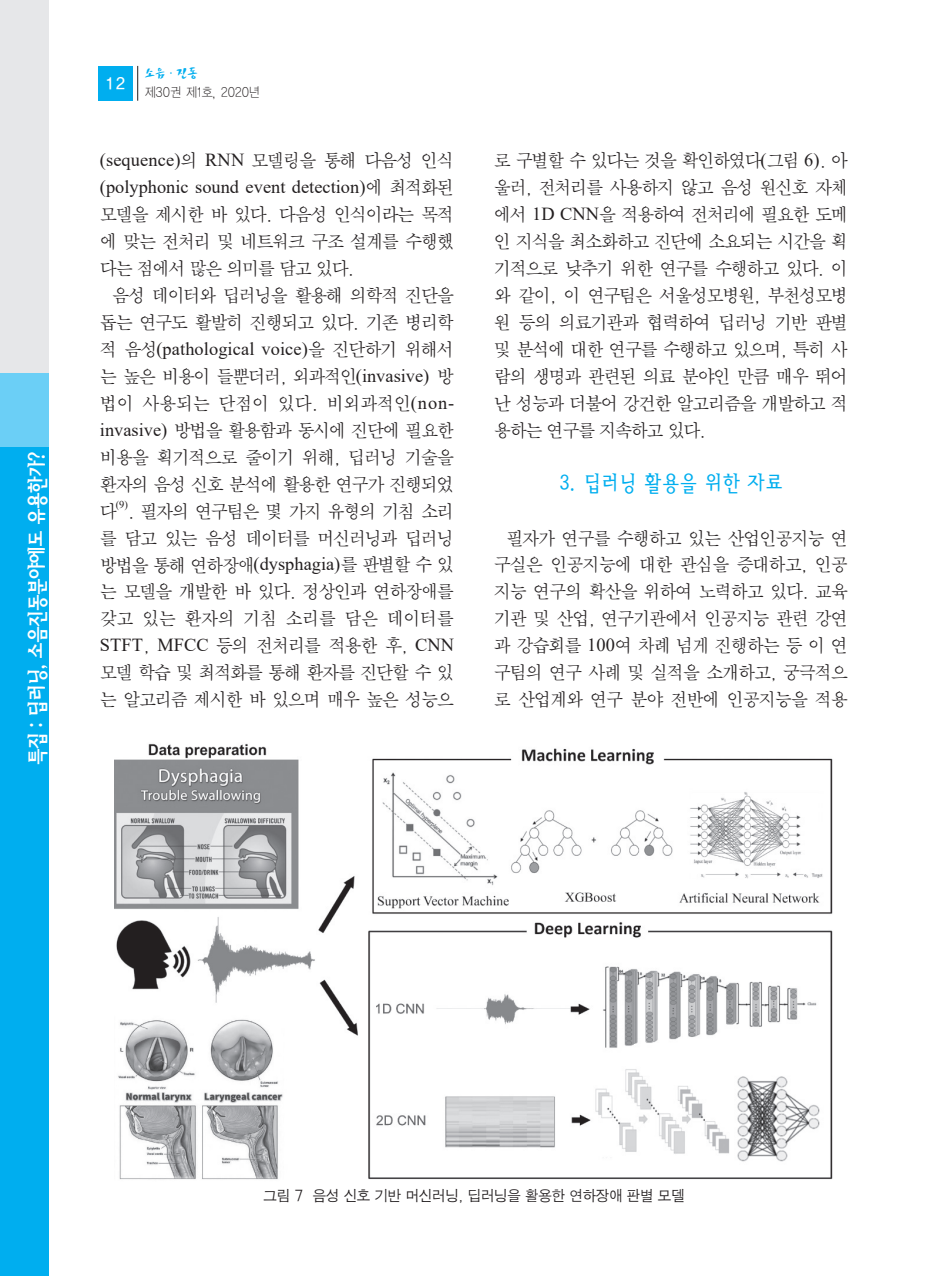
<style>
.page{position:relative;width:932px;height:1276px;background:#fff}
.page>*{position:absolute;margin:0;border:0;box-sizing:border-box;transform-origin:0 0}
.t1{font:21.88px "Bird L";letter-spacing:-.09em;color:#00aeef;scale:.9 1}
.t2{font:21px "Bird M";letter-spacing:-.155em;color:#fff;scale:.9 1}
.t3{font:18.38px/26.9px "SM Amu";letter-spacing:-.095em;color:#231f20;text-align:justify;scale:.95 1}
.t4{font:18.38px "Times New Roman";color:#231f20}
.t5{font:18.38px "SM Amu";letter-spacing:-.035em;color:#231f20;scale:.95 1}
.t6{font:15.75px "YGO13";color:#fff}
.t7{font:14.88px "SM Ago J";letter-spacing:-.065em;color:#231f20;scale:.95 1}
.t8{font:13.12px/18.9px "YGO11";letter-spacing:-.05em;color:#231f20;scale:.9 1}
.t9{font:10.5px "Times New Roman";color:#231f20}
.s1{font-family:"San Da B";color:#00aeef}
.s2{font-family:"SM Amu"}
.s3{font-family:"Times New Roman"}
</style>
<div class="page">
<div style="left:0;top:0;width:48px;height:373px;background:#e6e7e9"></div>
<div style="left:0;top:373px;width:48px;height:74px;background:#6bcff6"></div>
<div style="left:0;top:447px;width:48px;height:828px;background:#00aeef"></div>
<div style="left:98px;top:66px;width:35px;height:35px;background:#00aeef"></div>
<hr style="left:137px;top:66px;width:1px;height:35px;background:#231f20">
<img style="left:115px;top:743px;width:718px;height:437px">
<p class="t2" style="left:28px;top:766px;width:352px;rotate:-90deg">특집 : 딥러닝, 소음진동분야에도 유용한가?</p>
<p class="t6" style="left:106px;top:76px;width:21px">12</p>
<p class="t8" style="left:145px;top:65px;width:130px"><span class="s1">소음·진동<br></span>제30권 제1호, 2020년</p>
<p class="t4" style="left:100px;top:147px;width:356px">(sequence)<span class="s2">의</span> RNN <span class="s2">모델링을 통해 다음성 인식</span></p>
<p class="t4" style="left:100px;top:174px;width:356px">(polyphonic sound event detection)<span class="s2">에 최적화된</span></p>
<p class="t3" style="left:100px;top:202px;width:374px">모델을 제시한 바 있다. 다음성 인식이라는 목적</p>
<p class="t3" style="left:100px;top:229px;width:374px">에 맞는 전처리 및 네트워크 구조 설계를 수행했</p>
<p class="t3" style="left:100px;top:256px;width:269px">다는 점에서 많은 의미를 담고 있다.</p>
<p class="t3" style="left:112px;top:283px;width:361px">음성 데이터와 딥러닝을 활용해 의학적 진단을</p>
<p class="t3" style="left:100px;top:310px;width:374px">돕는 연구도 활발히 진행되고 있다. 기존 병리학</p>
<p class="t4" style="left:100px;top:336px;width:356px"><span class="s2">적 음성</span>(pathological voice)<span class="s2">을 진단하기 위해서</span></p>
<p class="t3" style="left:100px;top:364px;width:374px">는 높은 비용이 들뿐더러, 외과적인<span class="s3">(invasive)</span> 방</p>
<p class="t5" style="left:100px;top:395px;width:374px">법이 사용되는 단점이 있다. 비외과적인<span class="s3">(non-</span></p>
<p class="t3" style="left:100px;top:418px;width:374px"><span class="s3">invasive)</span> 방법을 활용함과 동시에 진단에 필요한</p>
<p class="t3" style="left:100px;top:445px;width:374px">비용을 획기적으로 줄이기 위해, 딥러닝 기술을</p>
<p class="t3" style="left:100px;top:471px;width:374px">환자의 음성 신호 분석에 활용한 연구가 진행되었</p>
<p class="t3" style="left:100px;top:498px;width:20px">다</p>
<p class="t9" style="left:116px;top:497px;width:14px">(9)</p>
<p class="t3" style="left:100px;top:498px;width:374px;text-indent:28px">. 필자의 연구팀은 몇 가지 유형의 기침 소리 를 담고 있는 음성 데이터를 머신러닝과 딥러닝 방법을 통해 연하장애<span class="s3">(dysphagia)</span>를 판별할 수 있 는 모델을 개발한 바 있다. 정상인과 연하장애를 갖고 있는 환자의 기침 소리를 담은 데이터를 <span class="s3">STFT</span>, <span class="s3">MFCC</span> 등의 전처리를 적용한 후, <span class="s3">CNN </span>모델 학습 및 최적화를 통해 환자를 진단할 수 있 는 알고리즘 제시한 바 있으며 매우 높은 성능으</p>
<p class="t3" style="left:494px;top:148px;width:374px">로 구별할 수 있다는 것을 확인하였다<span class="s3">(</span>그림 <span class="s3">6)</span>. 아 울러, 전처리를 사용하지 않고 음성 원신호 자체 에서 <span class="s3">1D CNN</span>을 적용하여 전처리에 필요한 도메 인 지식을 최소화하고 진단에 소요되는 시간을 획 기적으로 낮추기 위한 연구를 수행하고 있다. 이 와 같이, 이 연구팀은 서울성모병원, 부천성모병 원 등의 의료기관과 협력하여 딥러닝 기반 판별 및 분석에 대한 연구를 수행하고 있으며, 특히 사 람의 생명과 관련된 의료 분야인 만큼 매우 뛰어 난 성능과 더불어 강건한 알고리즘을 개발하고 적 용하는 연구를 지속하고 있다.</p>
<p class="t1" style="left:558px;top:473px;width:253px">3. 딥러닝 활용을 위한 자료</p>
<p class="t3" style="left:494px;top:525px;width:374px;text-indent:12px">필자가 연구를 수행하고 있는 산업인공지능 연 구실은 인공지능에 대한 관심을 증대하고, 인공 지능 연구의 확산을 위하여 노력하고 있다. 교육 기관 및 산업, 연구기관에서 인공지능 관련 강연 과 강습회를 <span class="s3">100</span>여 차례 넘게 진행하는 등 이 연 구팀의 연구 사례 및 실적을 소개하고, 궁극적으 로 산업계와 연구 분야 전반에 인공지능을 적용</p>
<p class="t7" style="left:263px;top:1188px;width:445px">그림 7 음성 신호 기반 머신러닝, 딥러닝을 활용한 연하장애 판별 모델</p>
</div>
